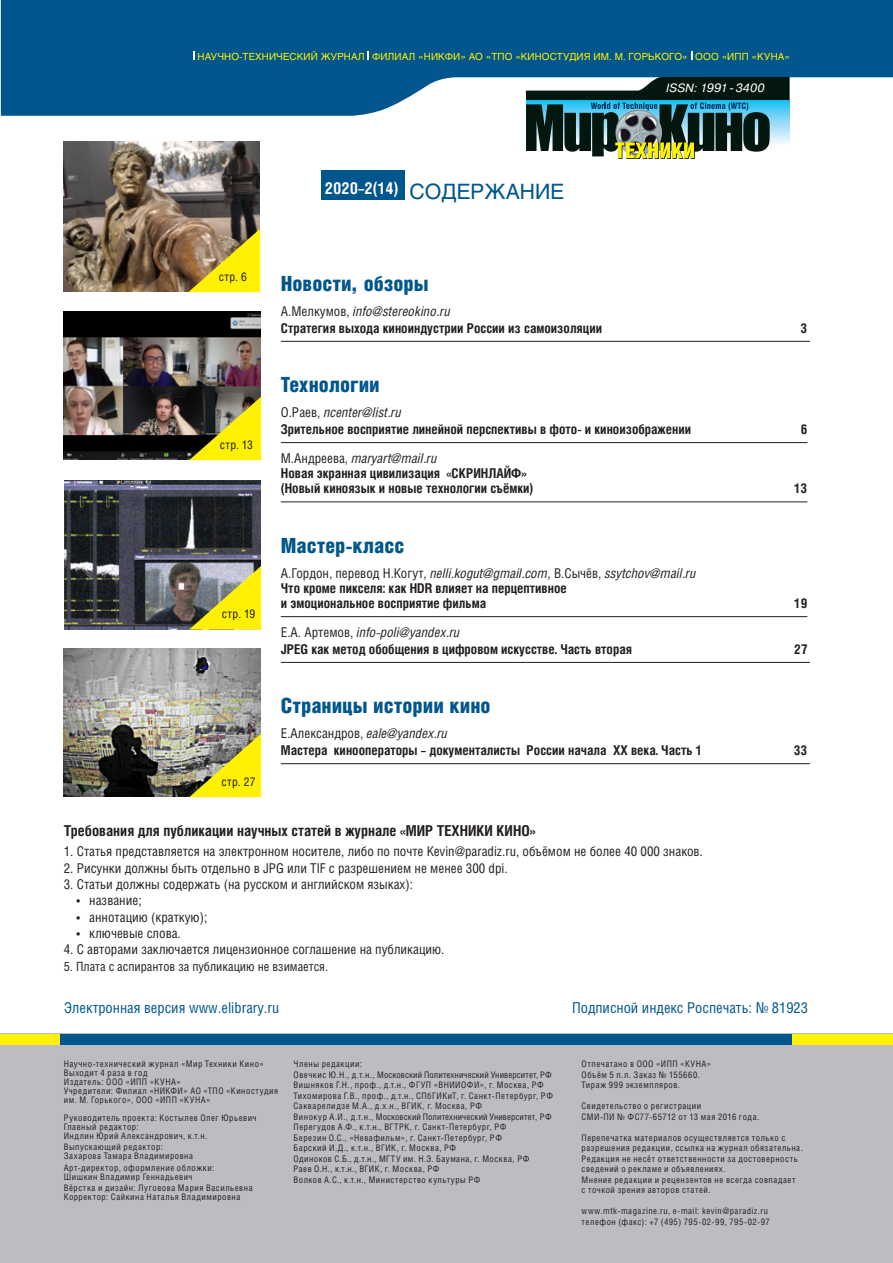
<style>
.page{position:relative;width:893px;height:1263px;background:#fff}
.page>*{position:absolute;margin:0;border:0;box-sizing:border-box;transform-origin:0 0}
.t1{font:21px "Helios Cond Black C";color:#00568d}
.t2{font:700 16.5px "Helios Cond";color:#fff}
.t3{font:15px "Helios Cond";color:#00568d}
.t4{font:700 15px "Helios Cond";color:#231f20}
.t5{font:700 13.5px/16.5px "Helios Cond";color:#231f20}
.t6{font:13.5px "Helios Cond";color:#231f20}
.t7{font:12.75px "Helios Cond";color:#231f20}
.t8{font:italic 12px "Pragmatica C";letter-spacing:.01em;color:#fff}
.t9{font:12px "Helios Cond";letter-spacing:.03em;color:#1a191e}
.t10{font:9.75px "Helios C";letter-spacing:.01em;color:#fff101}
.t11{font:9px/10.5px "Helios Cond";letter-spacing:.055em;color:#231f20}
.s1{font-family:"Helios C";font-weight:400;font-size:21px;color:#00568d}
.s2{font-weight:400}
.s3{font-weight:400;font-style:italic}
</style>
<div class="page">
<div style="left:1px;top:1034px;width:892px;height:229px;background:#bcbdc0"></div>
<div style="left:1px;top:1034px;width:892px;height:11px;background:#fff101"></div>
<div style="left:60px;top:1034px;width:732px;height:11px;background:#00568d"></div>
<svg style="left:1px;top:0;width:892px;height:116px;fill:#00568d"></svg>
<img style="left:64px;top:311px;width:197px;height:149px">
<div style="left:322px;top:170px;width:83px;height:29px;background:#00568d"></div>
<hr style="left:281px;top:341px;width:612px;height:1px;background:#231f20">
<hr style="left:281px;top:442px;width:526px;height:1px;background:#231f20">
<hr style="left:281px;top:502px;width:526px;height:1px;background:#231f20">
<hr style="left:281px;top:616px;width:526px;height:1px;background:#231f20">
<hr style="left:281px;top:662px;width:612px;height:1px;background:#231f20">
<hr style="left:281px;top:763px;width:612px;height:1px;background:#231f20">
<svg style="left:193px;top:51px;width:2px;height:9px"></svg>
<svg style="left:526px;top:77px;width:264px;height:82px"></svg>
<img style="left:64px;top:648px;width:197px;height:149px">
<img style="left:64px;top:481px;width:197px;height:148px">
<svg style="left:189px;top:566px;width:72px;height:64px"></svg>
<img style="left:64px;top:142px;width:196px;height:150px">
<svg style="left:189px;top:397px;width:72px;height:63px"></svg>
<img style="left:189px;top:733px;width:72px;height:64px">
<div style="left:810px;top:240px;width:83px;height:594px;background:#fff"></div>
<svg style="left:188px;top:229px;width:72px;height:63px"></svg>
<p class="t10" style="left:198px;top:51px;width:594px">НАУЧНО-ТЕХНИЧЕСКИЙ ЖУРНАЛ ФИЛИАЛ «НИКФИ» АО «ТПО «КИНОСТУДИЯ ИМ. M. ГОРЬКОГО» ООО «ИПП «КУНА»</p>
<h3 class="t8" style="left:666px;top:81px;width:100px">ISSN: 1991-3400</h3>
<h3 class="t8" style="left:673px;top:84px;width:100px">ISSN: 1991-3400</h3>
<h2 class="t2" style="left:325px;top:178px;width:241px">2020–2(14) <span class="s1">СОДЕРЖАНИЕ</span></h2>
<h3 class="t9" style="left:219px;top:269px;width:29px">стр. 6</h3>
<h3 class="t9" style="left:220px;top:437px;width:35px">стр. 13</h3>
<h3 class="t9" style="left:222px;top:606px;width:35px">стр. 19</h3>
<h3 class="t9" style="left:222px;top:774px;width:35px">стр. 27</h3>
<h1 class="t1" style="left:281px;top:272px;width:149px">Новости, обзоры</h1>
<h3 class="t5" style="left:281px;top:303px;width:323px"><span class="s2">А.Мелкумов,</span> <span class="s3">info@stereokino.ru<br></span>Стратегия выхода киноиндустрии России из самоизоляции</h3>
<h1 class="t1" style="left:281px;top:373px;width:101px">Технологии</h1>
<h3 class="t5" style="left:281px;top:404px;width:412px"><span class="s2">О.Раев,</span> <span class="s3">ncenter@list.ru<br></span>Зрительное восприятие линейной перспективы в фото- и киноизображении</h3>
<h3 class="t5" style="left:281px;top:450px;width:254px;line-height:15px"><span class="s2">М.Андреева,</span> <span class="s3">maryart@mail.ru<br></span>Новая экранная цивилизация «СКРИНЛАЙФ» (Новый киноязык и новые технологии съёмки)</h3>
<h1 class="t1" style="left:281px;top:533px;width:125px">Мастер-класс</h1>
<h3 class="t5" style="left:281px;top:565px;width:417px;line-height:15px"><span class="s2">А.Гордон, перевод Н.Когут,</span> <span class="s3">nelli.kogut@gmail.com</span><span class="s2">, В.Сычёв,</span> <span class="s3">ssytchov@mail.ru<br></span>Что кроме пикселя: как HDR влияет на перцептивное<br>и эмоциональное восприятие фильма</h3>
<h3 class="t5" style="left:281px;top:624px;width:353px"><span class="s2">Е.А. Артемов,</span> <span class="s3">info-poli@yandex.ru<br></span>JPEG как метод обобщения в цифровом искусстве. Часть вторая</h3>
<h1 class="t1" style="left:281px;top:694px;width:211px">Страницы истории кино</h1>
<h3 class="t5" style="left:281px;top:725px;width:423px"><span class="s2">Е.Александров,</span> <span class="s3">eale@yandex.ru<br></span>Мастера кинооператоры – документалисты России начала ХХ века. Часть 1</h3>
<h3 class="t4" style="left:64px;top:821px;width:473px">Требования для публикации научных статей в журнале «МИР ТЕХНИКИ КИНО»</h3>
<h3 class="t6" style="left:64px;top:843px;width:641px">1. Статья представляется на электронном носителе, либо по почте Kevin@paradiz.ru, объёмом не более 40 000 знаков.</h3>
<h3 class="t6" style="left:64px;top:860px;width:445px">2. Рисунки должны быть отдельно в JPG или TIF с разрешением не менее 300 dpi.</h3>
<h3 class="t6" style="left:64px;top:876px;width:351px">3. Статьи должны содержать (на русском и английском языках):</h3>
<h3 class="t6" style="left:77px;top:892px;width:67px">• название;</h3>
<h3 class="t6" style="left:77px;top:909px;width:132px">• аннотацию (краткую);</h3>
<h3 class="t6" style="left:77px;top:925px;width:106px">• ключевые слова.</h3>
<h3 class="t6" style="left:64px;top:941px;width:382px">4. С авторами заключается лицензионное соглашение на публикацию.</h3>
<h3 class="t7" style="left:64px;top:959px;width:266px">5. Плата с аспирантов за публикацию не взимается.</h3>
<h3 class="t5" style="left:801px;top:319px;width:8px">3</h3>
<h3 class="t5" style="left:801px;top:420px;width:8px">6</h3>
<h3 class="t5" style="left:794px;top:480px;width:15px">13</h3>
<h3 class="t5" style="left:794px;top:594px;width:15px">19</h3>
<h3 class="t5" style="left:794px;top:640px;width:15px">27</h3>
<h3 class="t5" style="left:794px;top:741px;width:15px">33</h3>
<h3 class="t3" style="left:64px;top:998px;width:217px">Электронная версия www.elibrary.ru</h3>
<p class="t11" style="left:64px;top:1059px;width:216px;line-height:9px">Научно-технический журнал «Мир Техники Кино» Выходит 4 раза в год<br>Издатель: ООО «ИПП «КУНА»<br>Учредители: Филиал «НИКФИ» АО «ТПО «Киностудия им. М. Горького», ООО «ИПП «КУНА»</p>
<p class="t11" style="left:64px;top:1113px;width:194px;line-height:9px">Руководитель проекта: Костылев Олег Юрьевич<br>Главный редактор:<br>Индлин Юрий Александрович, к.т.н.</p>
<p class="t11" style="left:64px;top:1142px;width:131px;line-height:9px">Выпускающий редактор:<br>Захарова Тамара Владимировна</p>
<p class="t11" style="left:64px;top:1163px;width:152px;line-height:9px">Арт-директор, оформление обложки:<br>Шишкин Владимир Геннадьевич</p>
<p class="t11" style="left:64px;top:1183px;width:190px;line-height:9px">Вёрстка и дизайн: Луговова Мария Васильевна<br>Корректор: Сайкина Наталья Владимировна</p>
<p class="t11" style="left:294px;top:1059px;width:261px">Члены редакции:<br>Овечкис Ю.Н., д.т.н., Московский Политехнический Университет, РФ Вишняков Г.Н., проф., д.т.н., ФГУП «ВНИИОФИ», г. Москва, РФ Тихомирова Г.В., проф., д.т.н., СПбГИКиТ, г. Санкт-Петербург, РФ Сакварелидзе М.А., д.х.н., ВГИК, г. Москва, РФ<br>Винокур А.И., д.т.н., Московский Политехнический Университет, РФ Перегудов А.Ф., к.т.н., ВГТРК, г. Санкт-Петербург, РФ<br>Березин О.С., «Невафильм», г. Санкт-Петербург, РФ<br>Барский И.Д., к.т.н., ВГИК, г. Москва, РФ<br>Одиноков С.Б., д.т.н., МГТУ им. Н.Э. Баумана, г. Москва, РФ<br>Раев О.Н., к.т.н., ВГИК, г. Москва, РФ<br>Волков А.С., к.т.н., Министерство культуры РФ</p>
<h3 class="t3" style="left:572px;top:998px;width:237px">Подписной индекс Роспечать: № 81923</h3>
<p class="t11" style="left:582px;top:1059px;width:131px">Отпечатано в ООО «ИПП «КУНА»<br>Объём 5 п.л. Заказ № 155660.<br>Тираж 999 экземпляров.</p>
<p class="t11" style="left:582px;top:1101px;width:179px">Свидетельство о регистрации<br>СМИ-ПИ № ФС77-65712 от 13 мая 2016 года.</p>
<p class="t11" style="left:582px;top:1132px;width:223px">Перепечатка материалов осуществляется только с разрешения редакции, ссылка на журнал обязательна.<br>Редакция не несёт ответственности за достоверность сведений о рекламе и объявлениях.<br>Мнение редакции и рецензентов не всегда совпадает<br>с точкой зрения авторов статей.</p>
<p class="t11" style="left:582px;top:1206px;width:190px">www.mtk-magazine.ru, e-mail: kevin@paradiz.ru телефон (факс): +7 (495) 795-02-99, 795-02-97</p>
</div>
